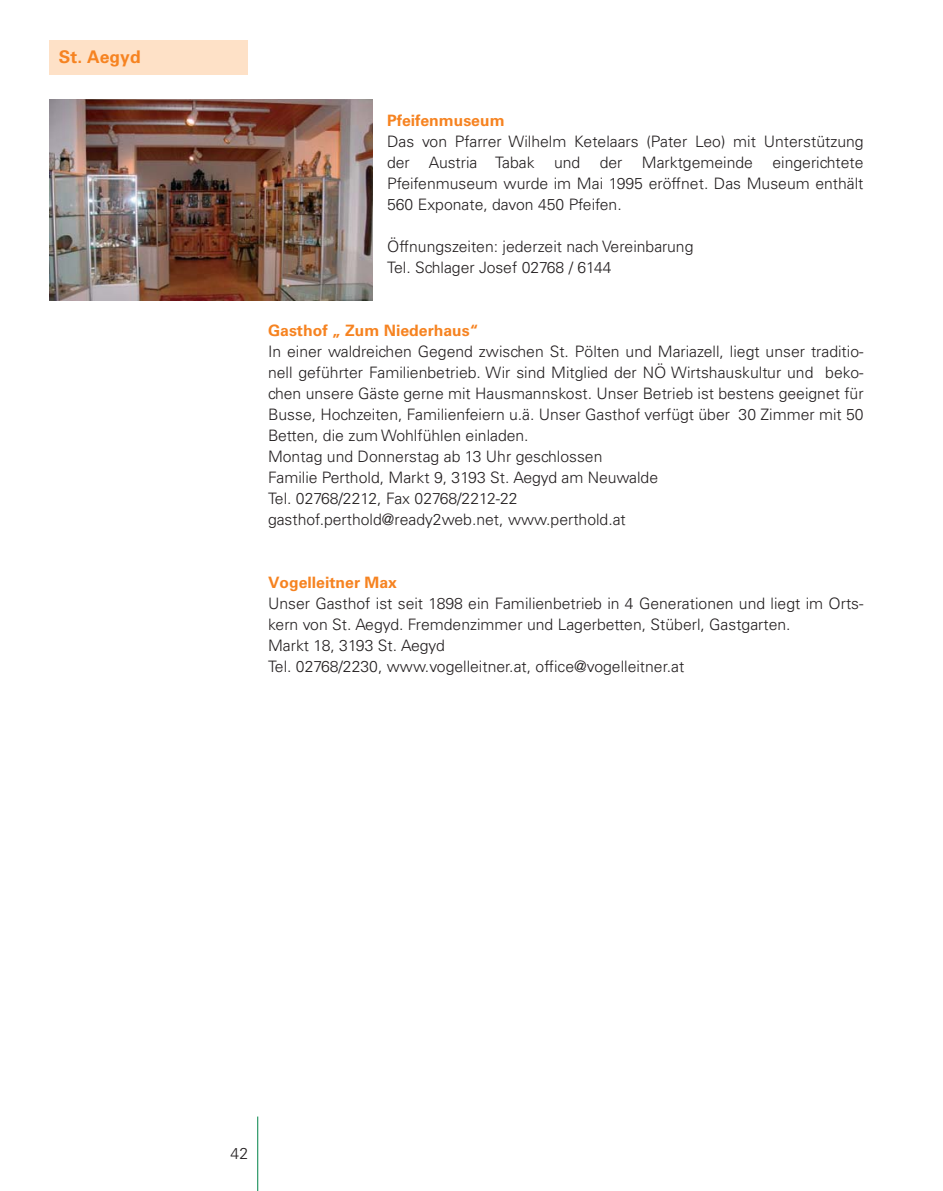
<style>
.page{position:relative;width:943px;height:1191px;background:#fff}
.page>*{position:absolute;margin:0;border:0;box-sizing:border-box;transform-origin:0 0}
.t1{font:700 17.5px "Univers";color:#f68321}
.t2{font:300 15.75px/21px "Univers";color:#231f20}
.t3{font:700 15.75px "Univers";color:#f68321}
</style>
<div class="page">
<hr style="left:257px;top:1116px;width:1px;height:75px;background:#008348">
<div style="left:50px;top:40px;width:198px;height:34px;background:#fee1c7"></div>
<img style="left:50px;top:99px;width:322px;height:201px">
<p class="t1" style="left:59px;top:51px;width:83px">St. Aegyd</p>
<p class="t3" style="left:387px;top:115px;width:119px">Pfeifenmuseum</p>
<p class="t2" style="left:387px;top:132px;width:478px;text-align:justify">Das von Pfarrer Wilhelm Ketelaars (Pater Leo) mit Unterstützung der Austria Tabak und der Marktgemeinde eingerichtete Pfeifenmuseum wurde im Mai 1995 eröffnet. Das Museum enthält 560 Exponate, davon 450 Pfeifen.</p>
<p class="t2" style="left:387px;top:237px;width:308px">Öffnungszeiten: jederzeit nach Vereinbarung<br>Tel. Schlager Josef 02768 / 6144</p>
<p class="t3" style="left:268px;top:325px;width:212px">Gasthof „ Zum Niederhaus“</p>
<p class="t2" style="left:268px;top:342px;width:597px">In einer waldreichen Gegend zwischen St. Pölten und Mariazell, liegt unser traditio&shy;nell geführter Familienbetrieb. Wir sind Mitglied der NÖ Wirtshauskultur und beko&shy;chen unsere Gäste gerne mit Hausmannskost. Unser Betrieb ist bestens geeignet für Busse, Hochzeiten, Familienfeiern u.ä. Unser Gasthof verfügt über 30 Zimmer mit 50<br>Betten, die zum Wohlfühlen einladen.<br>Montag und Donnerstag ab 13 Uhr geschlossen<br>Familie Perthold, Markt 9, 3193 St. Aegyd am Neuwalde<br>Tel. 02768/2212, Fax 02768/2212-22<br>gasthof.perthold@ready2web.net, www.perthold.at</p>
<p class="t3" style="left:268px;top:577px;width:130px">Vogelleitner Max</p>
<p class="t2" style="left:268px;top:594px;width:597px">Unser Gasthof ist seit 1898 ein Familienbetrieb in 4 Generationen und liegt im Orts&shy;kern von St. Aegyd. Fremdenzimmer und Lagerbetten, Stüberl, Gastgarten.<br>Markt 18, 3193 St. Aegyd<br>Tel. 02768/2230, www.vogelleitner.at, office@vogelleitner.at</p>
<p class="t2" style="left:231px;top:1144px;width:19px">42</p>
</div>
